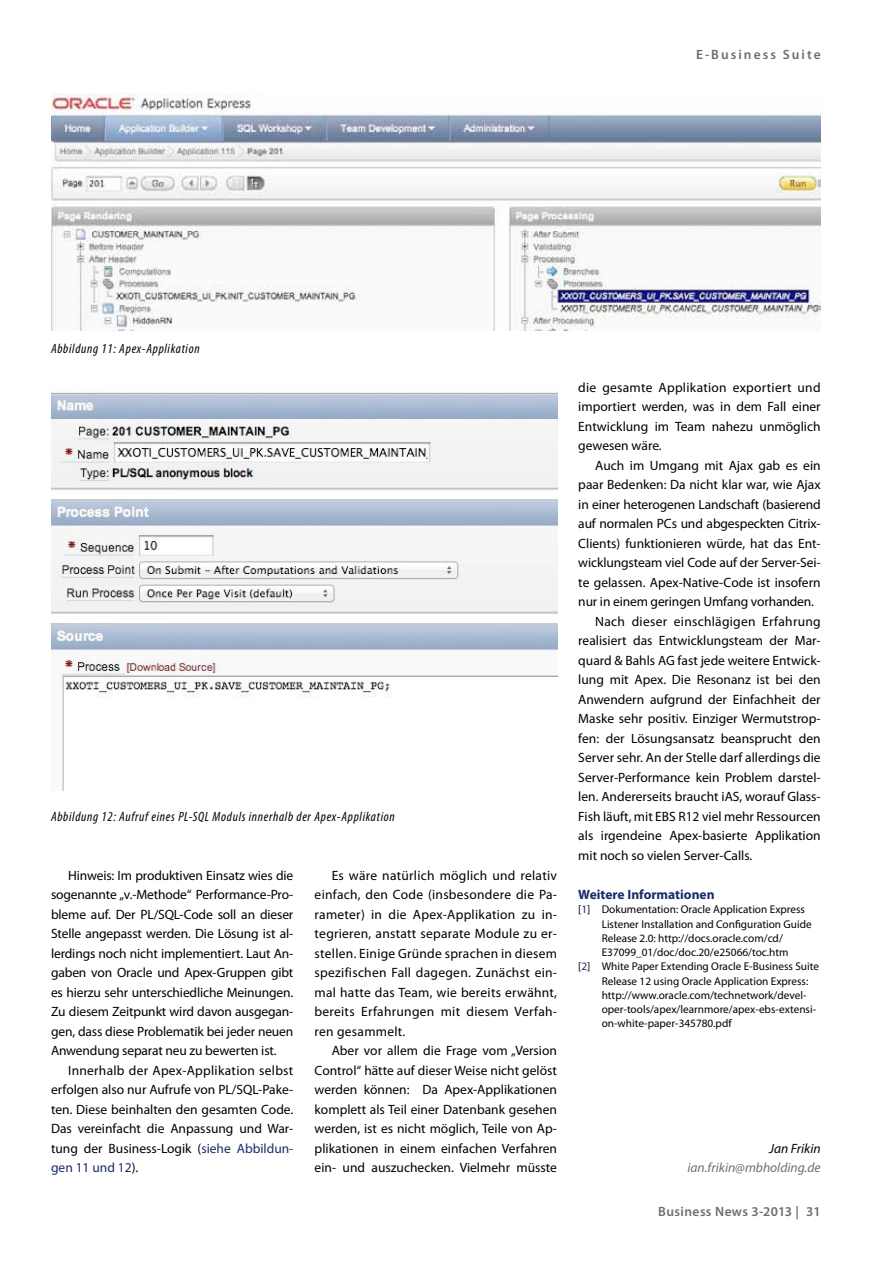
<style>
.page{position:relative;width:893px;height:1263px;background:#fff}
.page>*{position:absolute;margin:0;border:0;box-sizing:border-box;transform-origin:0 0}
.t1{font:13.5px/19.5px "Myriad Pro";color:#000;text-align:justify}
.t2{font:italic condensed 13.5px "Myriad Pro";letter-spacing:.05em;color:#000}
.t3{font:13.5px "Myriad Pro";letter-spacing:.02em;color:#000}
.t4{font:italic 13.5px "Myriad Pro";color:#6d6e71}
.t5{font:600 13.5px "Myriad Pro";letter-spacing:.03em;color:#6d6e71}
.t6{font:700 13.5px "Myriad Pro";color:#192b6c}
.t7{font:600 13.5px "Myriad Pro";letter-spacing:.15em;color:#6d6e71}
.t8{font:italic 13.5px "Myriad Pro";color:#000}
.t9{font:11.25px "Myriad Pro";color:#000}
.s1{color:#192b6c}
</style>
<div class="page">
<img style="left:51px;top:94px;width:770px;height:236px">
<img style="left:51px;top:392px;width:506px;height:398px">
<p class="t7" style="left:696px;top:46px;width:126px">E-Business Suite</p>
<p class="t2" style="left:51px;top:340px;width:150px">Abbildung 11: Apex-Applikation</p>
<p class="t2" style="left:51px;top:808px;width:345px">Abbildung 12: Aufruf eines PL-SQL Moduls innerhalb der Apex-Applikation</p>
<p class="t1" style="left:51px;top:865px;width:244px;text-indent:17px">Hinweis: Im produktiven Einsatz wies die sogenannte „v.-Methode“ Performance-Pro&shy;bleme auf. Der PL/SQL-Code soll an dieser Stelle angepasst werden. Die Lösung ist al&shy;lerdings noch nicht implementiert. Laut An&shy;gaben von Oracle und Apex-Gruppen gibt es hierzu sehr unterschiedliche Meinungen.<br>Zu diesem Zeitpunkt wird davon ausgegan&shy;gen, dass diese Problematik bei jeder neuen Anwendung separat neu zu bewerten ist.</p>
<p class="t1" style="left:51px;top:1060px;width:244px;text-indent:17px">Innerhalb der Apex-Applikation selbst erfolgen also nur Aufrufe von PL/SQL-Pake&shy;ten. Diese beinhalten den gesamten Code.<br>Das vereinfacht die Anpassung und War&shy;tung der Business-Logik (<span class="s1">siehe Abbildun&shy;gen 11 und 12</span>).</p>
<p class="t1" style="left:315px;top:865px;width:244px;text-indent:17px">Es wäre natürlich möglich und relativ einfach, den Code (insbesondere die Pa&shy;rameter) in die Apex-Applikation zu in&shy;tegrieren, anstatt separate Module zu er&shy;stellen. Einige Gründe sprachen in diesem spezifischen Fall dagegen. Zunächst ein&shy;mal hatte das Team, wie bereits erwähnt, bereits Erfahrungen mit diesem Verfah&shy;ren gesammelt.</p>
<p class="t1" style="left:315px;top:1040px;width:244px;text-indent:17px">Aber vor allem die Frage vom „Version Control“ hätte auf dieser Weise nicht gelöst werden können: Da Apex-Applikationen komplett als Teil einer Datenbank gesehen werden, ist es nicht möglich, Teile von Ap&shy;plikationen in einem einfachen Verfahren ein- und auszuchecken. Vielmehr müsste</p>
<p class="t1" style="left:578px;top:377px;width:244px">die gesamte Applikation exportiert und importiert werden, was in dem Fall einer Entwicklung im Team nahezu unmöglich gewesen wäre.</p>
<p class="t1" style="left:595px;top:455px;width:227px">Auch im Umgang mit Ajax gab es ein</p>
<p class="t1" style="left:578px;top:475px;width:244px">paar Bedenken: Da nicht klar war, wie Ajax</p>
<p class="t1" style="left:578px;top:494px;width:244px">in einer heterogenen Landschaft (basierend</p>
<p class="t1" style="left:578px;top:514px;width:243px">auf normalen PCs und abgespeckten Citrix-</p>
<p class="t1" style="left:578px;top:533px;width:244px">Clients) funktionieren würde, hat das Ent-</p>
<p class="t1" style="left:578px;top:553px;width:244px">wicklungsteam viel Code auf der Server-Sei-</p>
<p class="t1" style="left:578px;top:572px;width:244px">te gelassen. Apex-Native-Code ist insofern</p>
<p class="t1" style="left:578px;top:592px;width:237px">nur in einem geringen Umfang vorhanden.</p>
<p class="t3" style="left:595px;top:613px;width:227px">Nach dieser einschlägigen Erfahrung</p>
<p class="t1" style="left:578px;top:631px;width:244px">realisiert das Entwicklungsteam der Mar-</p>
<p class="t1" style="left:578px;top:650px;width:244px">quard &amp; Bahls AG fast jede weitere Entwick-</p>
<p class="t1" style="left:578px;top:670px;width:244px">lung mit Apex. Die Resonanz ist bei den</p>
<p class="t1" style="left:578px;top:689px;width:244px">Anwendern aufgrund der Einfachheit der</p>
<p class="t1" style="left:578px;top:709px;width:244px">Maske sehr positiv. Einziger Wermutstrop-</p>
<p class="t1" style="left:578px;top:728px;width:244px">fen: der Lösungsansatz beansprucht den</p>
<p class="t1" style="left:578px;top:748px;width:244px">Server sehr. An der Stelle darf allerdings die</p>
<p class="t1" style="left:578px;top:767px;width:244px">Server-Performance kein Problem darstel-</p>
<p class="t1" style="left:578px;top:787px;width:244px">len. Andererseits braucht iAS, worauf Glass-</p>
<p class="t1" style="left:578px;top:806px;width:244px">Fish läuft, mit EBS R12 viel mehr Ressourcen</p>
<p class="t1" style="left:578px;top:826px;width:244px">als irgendeine Apex-basierte Applikation</p>
<p class="t1" style="left:578px;top:845px;width:176px">mit noch so vielen Server-Calls.</p>
<p class="t6" style="left:578px;top:885px;width:138px">Weitere Informationen</p>
<p class="t9" style="left:578px;top:903px;width:228px">[<span class="s1">1</span>] Dokumentation: Oracle Application Express</p>
<p class="t9" style="left:602px;top:917px;width:211px">Listener Installation and Configuration Guide</p>
<p class="t9" style="left:602px;top:931px;width:183px">Release 2.0: http://docs.oracle.com/cd/</p>
<p class="t9" style="left:602px;top:945px;width:188px">E37099_01/doc/doc.20/e25066/toc.htm</p>
<p class="t9" style="left:578px;top:960px;width:242px">[<span class="s1">2</span>] White Paper Extending Oracle E-Business Suite</p>
<p class="t9" style="left:602px;top:974px;width:208px">Release 12 using Oracle Application Express:</p>
<p class="t9" style="left:602px;top:988px;width:206px">http://www.oracle.com/technetwork/devel-</p>
<p class="t9" style="left:602px;top:1002px;width:216px">oper-tools/apex/learnmore/apex-ebs-extensi-</p>
<p class="t9" style="left:602px;top:1017px;width:131px">on-white-paper-345780.pdf</p>
<p class="t8" style="left:769px;top:1140px;width:53px">Jan Frikin</p>
<p class="t4" style="left:687px;top:1159px;width:135px">ian.frikin@mbholding.de</p>
<p class="t5" style="left:658px;top:1203px;width:164px">Business News 3-2013 | 31</p>
</div>
